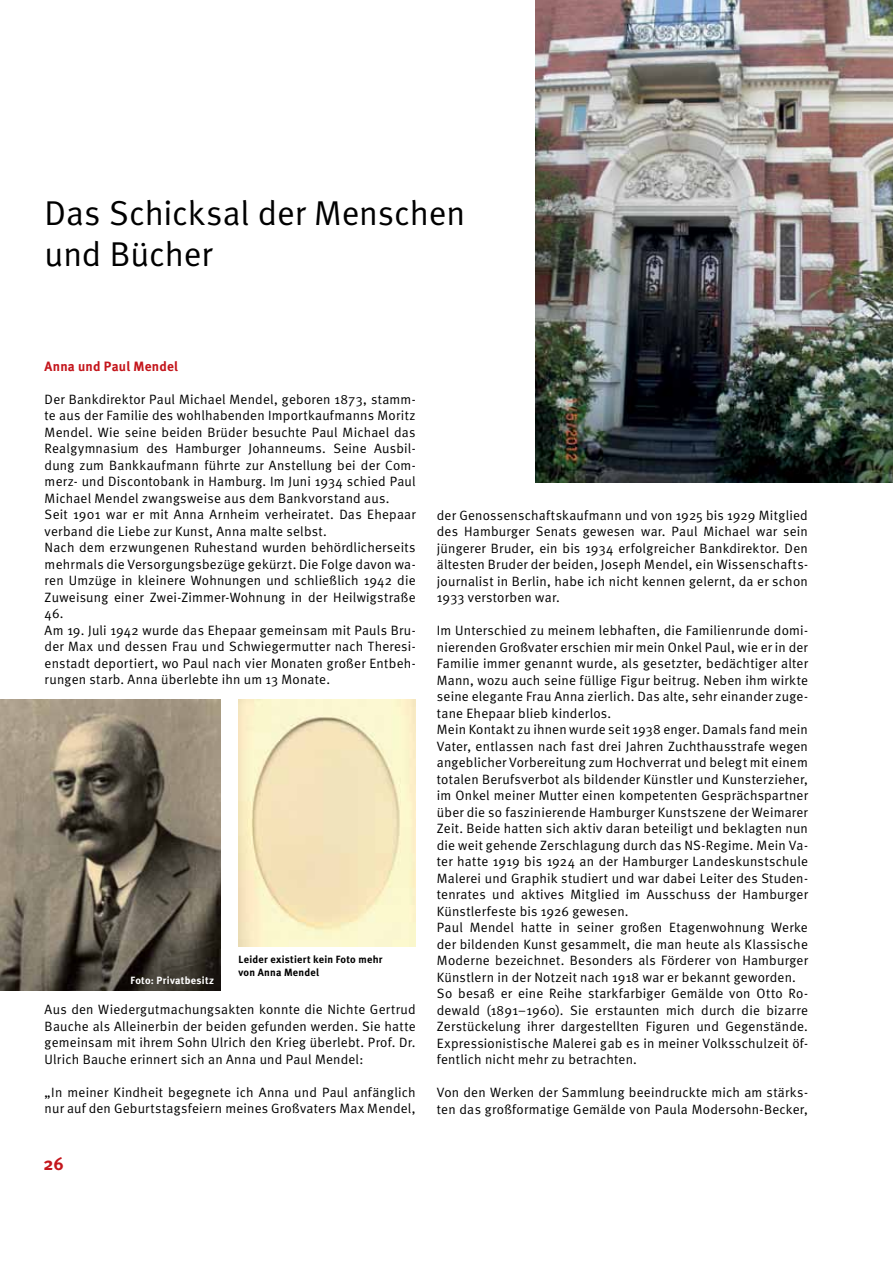
<style>
.page{position:relative;width:893px;height:1263px;background:#fff}
.page>*{position:absolute;margin:0;border:0;box-sizing:border-box;transform-origin:0 0}
.t1{font:34.5px/41.4px "Meta Normal";letter-spacing:-.005em;color:#000}
.t2{font:700 18px "Meta";color:#c4161c}
.t3{font:13.5px/16.5px "Meta Normal";letter-spacing:.015em;color:#000}
.t4{font:700 13.5px "Meta";letter-spacing:.015em;color:#c4161c}
.t5{font:700 10.5px/12.6px "Meta";letter-spacing:.025em;color:#000}
.t6{font:700 10.5px "Meta";letter-spacing:.03em;color:#fff}
</style>
<div class="page">
<img style="left:536px;top:0;width:357px;height:483px">
<img style="left:0;top:700px;width:220px;height:291px">
<img style="left:239px;top:700px;width:176px;height:246px">
<h1 class="t1" style="left:45px;top:192px;width:422px">Das Schicksal der Menschen und Bücher</h1>
<p class="t4" style="left:45px;top:358px;width:135px">Anna und Paul Mendel</p>
<p class="t3" style="left:45px;top:391px;width:372px">Der Bankdirektor Paul Michael Mendel, geboren 1873, stamm&shy;te aus der Familie des wohlhabenden Importkaufmanns Moritz Mendel. Wie seine beiden Brüder besuchte Paul Michael das Realgymnasium des Hamburger Johanneums. Seine Ausbil&shy;dung zum Bankkaufmann führte zur Anstellung bei der Com&shy;merz- und Discontobank in Hamburg. Im Juni 1934 schied Paul Michael Mendel zwangsweise aus dem Bankvorstand aus.<br>Seit 1901 war er mit Anna Arnheim verheiratet. Das Ehepaar verband die Liebe zur Kunst, Anna malte selbst.<br>Nach dem erzwungenen Ruhestand wurden behördlicherseits mehrmals die Versorgungsbezüge gekürzt. Die Folge davon wa&shy;ren Umzüge in kleinere Wohnungen und schließlich 1942 die Zuweisung einer Zwei-Zimmer-Wohnung in der Heilwigstraße 46.<br>Am 19. Juli 1942 wurde das Ehepaar gemeinsam mit Pauls Bru&shy;der Max und dessen Frau und Schwiegermutter nach Theresi&shy;enstadt deportiert, wo Paul nach vier Monaten großer Entbeh&shy;rungen starb. Anna überlebte ihn um 13 Monate.</p>
<p class="t6" style="left:131px;top:974px;width:85px">Foto: Privatbesitz</p>
<p class="t5" style="left:239px;top:953px;width:145px">Leider existiert kein Foto mehr von Anna Mendel</p>
<p class="t3" style="left:45px;top:1001px;width:373px;text-align:justify">Aus den Wiedergutmachungsakten konnte die Nichte Gertrud Bauche als Alleinerbin der beiden gefunden werden. Sie hatte gemeinsam mit ihrem Sohn Ulrich den Krieg überlebt. Prof. Dr.<br>Ulrich Bauche erinnert sich an Anna und Paul Mendel:</p>
<p class="t3" style="left:45px;top:1084px;width:372px">„In meiner Kindheit begegnete ich Anna und Paul anfänglich nur auf den Geburtstagsfeiern meines Großvaters Max Mendel,</p>
<h2 class="t2" style="left:44px;top:1152px;width:22px">26</h2>
<p class="t3" style="left:437px;top:506px;width:373px;text-align:justify">der Genossenschaftskaufmann und von 1925 bis 1929 Mitglied des Hamburger Senats gewesen war. Paul Michael war sein jüngerer Bruder, ein bis 1934 erfolgreicher Bankdirektor. Den ältesten Bruder der beiden, Joseph Mendel, ein Wissenschafts&shy;journalist in Berlin, habe ich nicht kennen gelernt, da er schon 1933 verstorben war.</p>
<p class="t3" style="left:437px;top:622px;width:373px">Im Unterschied zu meinem lebhaften, die Familienrunde domi&shy;nierenden Großvater erschien mir mein Onkel Paul, wie er in der Familie immer genannt wurde, als gesetzter, bedächtiger alter Mann, wozu auch seine füllige Figur beitrug. Neben ihm wirkte seine elegante Frau Anna zierlich. Das alte, sehr einander zuge&shy;tane Ehepaar blieb kinderlos.<br>Mein Kontakt zu ihnen wurde seit 1938 enger. Damals fand mein Vater, entlassen nach fast drei Jahren Zuchthausstrafe wegen angeblicher Vorbereitung zum Hochverrat und belegt mit einem totalen Berufsverbot als bildender Künstler und Kunsterzieher, im Onkel meiner Mutter einen kompetenten Gesprächspartner über die so faszinierende Hamburger Kunstszene der Weimarer Zeit. Beide hatten sich aktiv daran beteiligt und beklagten nun die weit gehende Zerschlagung durch das NS-Regime. Mein Va&shy;ter hatte 1919 bis 1924 an der Hamburger Landeskunstschule Malerei und Graphik studiert und war dabei Leiter des Studen&shy;tenrates und aktives Mitglied im Ausschuss der Hamburger Künstlerfeste bis 1926 gewesen.<br>Paul Mendel hatte in seiner großen Etagenwohnung Werke der bildenden Kunst gesammelt, die man heute als Klassische Moderne bezeichnet. Besonders als Förderer von Hamburger Künstlern in der Notzeit nach 1918 war er bekannt geworden.<br>So besaß er eine Reihe starkfarbiger Gemälde von Otto Ro&shy;dewald (1891–1960). Sie erstaunten mich durch die bizarre Zerstückelung ihrer dargestellten Figuren und Gegenstände.<br>Expressionistische Malerei gab es in meiner Volksschulzeit öf&shy;fentlich nicht mehr zu betrachten.</p>
<p class="t3" style="left:437px;top:1084px;width:372px">Von den Werken der Sammlung beeindruckte mich am stärks&shy;ten das großformatige Gemälde von Paula Modersohn-Becker,</p>
</div>
